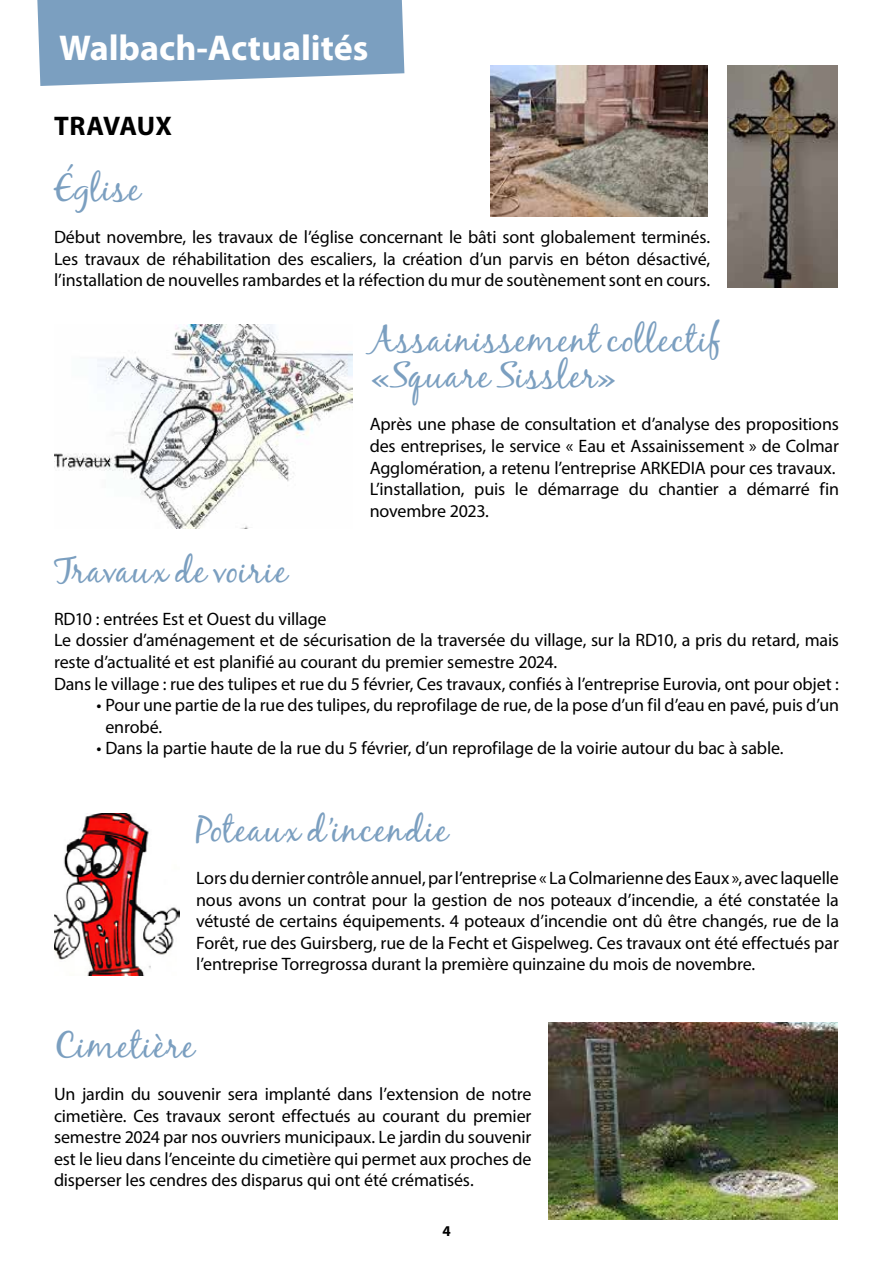
<style>
.page{position:relative;width:893px;height:1263px;background:#fff}
.page>*{position:absolute;margin:0;border:0;box-sizing:border-box;transform-origin:0 0}
.t1{font:36px/36px "Black Jack";letter-spacing:.04em;color:#7b9fc0}
.t2{font:700 36px "Myriad Pro";color:#fff}
.t3{font:700 27px "Myriad Pro";color:#000}
.t4{font:18px/21.6px "Myriad Pro";letter-spacing:-.01em;color:#000;text-align:justify}
.t5{font:700 15px "Myriad Pro";color:#000}
</style>
<div class="page">
<img style="left:727px;top:65px;width:111px;height:222px">
<img style="left:490px;top:65px;width:217px;height:152px">
<img style="left:54px;top:813px;width:125px;height:162px">
<img style="left:54px;top:324px;width:299px;height:204px">
<img style="left:549px;top:1023px;width:289px;height:196px">
<svg style="left:37px;top:0;width:367px;height:86px;background:#85a6c5"></svg>
<h1 class="t2" style="left:59px;top:24px;width:311px">Walbach-Actualités</h1>
<h2 class="t3" style="left:54px;top:108px;width:119px">TRAVAUX</h2>
<h1 class="t1" style="left:54px;top:169px;width:88px">Église</h1>
<p class="t4" style="left:54px;top:226px;width:658px">Début novembre, les travaux de l’église concernant le bâti sont globalement terminés.<br>Les travaux de réhabilitation des escaliers, la création d’un parvis en béton désactivé, l’installation de nouvelles rambardes et la réfection du mur de soutènement sont en cours.</p>
<h1 class="t1" style="left:370px;top:321px;width:354px">Assainissement collectif «Square Sissler»</h1>
<p class="t4" style="left:370px;top:413px;width:471px;text-align:left">Après une phase de consultation et d’analyse des propositions des entreprises, le service « Eau et Assainissement » de Colmar Agglomération, a retenu l’entreprise ARKEDIA pour ces travaux.<br>L’installation, puis le démarrage du chantier a démarré fin novembre 2023.</p>
<h1 class="t1" style="left:54px;top:551px;width:235px">Travaux de voirie</h1>
<p class="t4" style="left:54px;top:608px;width:787px;text-align:left">RD10 : entrées Est et Ouest du village<br>Le dossier d’aménagement et de sécurisation de la traversée du village, sur la RD10, a pris du retard, mais reste d’actualité et est planifié au courant du premier semestre 2024.<br>Dans le village : rue des tulipes et rue du 5 février, Ces travaux, confiés à l’entreprise Eurovia, ont pour objet :</p>
<p class="t4" style="left:105px;top:694px;width:735px;text-indent:-9px">• Pour une partie de la rue des tulipes, du reprofilage de rue, de la pose d’un fil d’eau en pavé, puis d’un enrobé.</p>
<p class="t4" style="left:97px;top:737px;width:689px">• Dans la partie haute de la rue du 5 février, d’un reprofilage de la voirie autour du bac à sable.</p>
<h1 class="t1" style="left:196px;top:810px;width:253px">Poteaux d’incendie</h1>
<p class="t4" style="left:196px;top:867px;width:644px">Lors du dernier contrôle annuel, par l’entreprise « La Colmarienne des Eaux », avec laquelle nous avons un contrat pour la gestion de nos poteaux d’incendie, a été constatée la vétusté de certains équipements. 4 poteaux d’incendie ont dû être changés, rue de la Forêt, rue des Guirsberg, rue de la Fecht et Gispelweg. Ces travaux ont été effectués par l’entreprise Torregrossa durant la première quinzaine du mois de novembre.</p>
<h1 class="t1" style="left:54px;top:1026px;width:142px">Cimetière</h1>
<p class="t4" style="left:54px;top:1083px;width:479px">Un jardin du souvenir sera implanté dans l’extension de notre cimetière. Ces travaux seront effectués au courant du premier semestre 2024 par nos ouvriers municipaux. Le jardin du souvenir est le lieu dans l’enceinte du cimetière qui permet aux proches de disperser les cendres des disparus qui ont été crématisés.</p>
<p class="t5" style="left:442px;top:1221px;width:10px">4</p>
</div>
